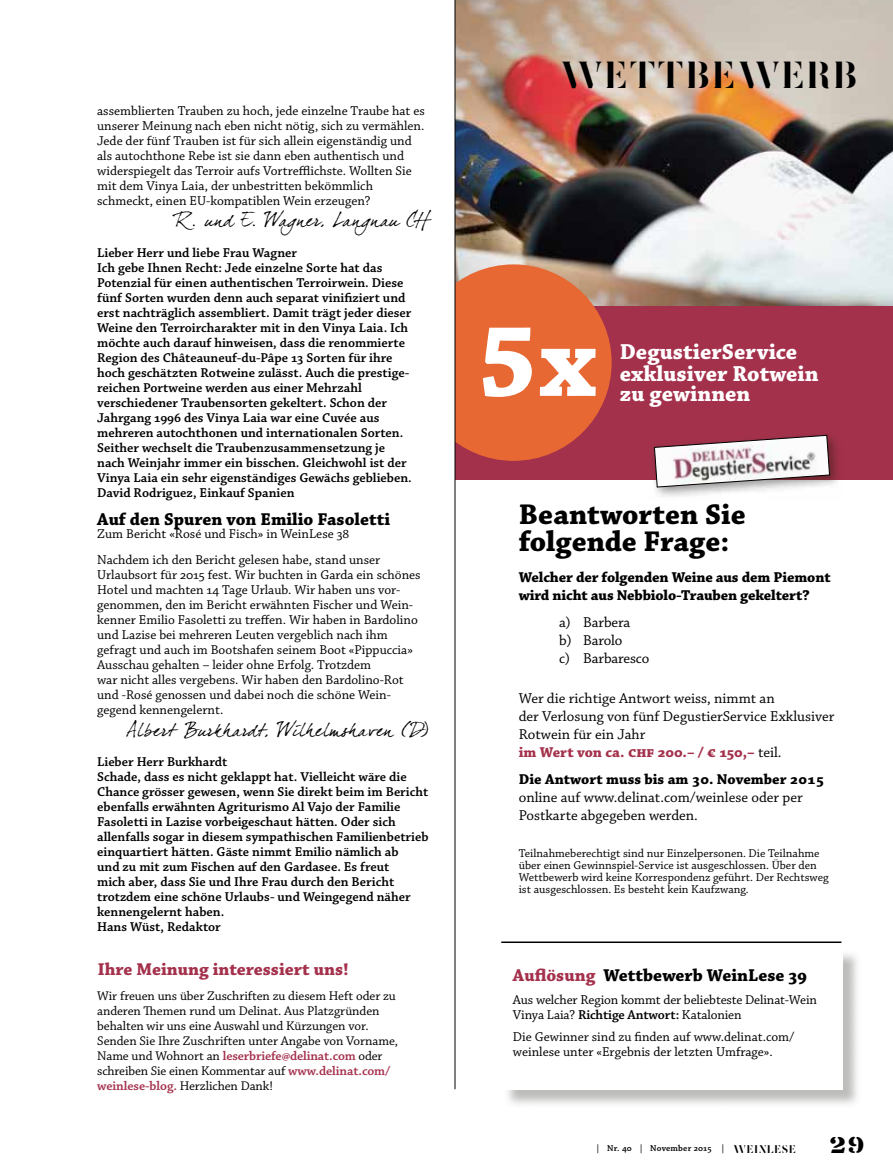
<style>
.page{position:relative;width:893px;height:1170px;background:#fff}
.page>*{position:absolute;margin:0;border:0;box-sizing:border-box;transform-origin:0 0}
.t1{font:700 106.8px "Chaparral Pro";color:#fff}
.t2{font:33px "FEMORALIS";letter-spacing:.1em;color:#000}
.t3{font:700 30px/27px "Chaparral Pro";color:#000}
.t4{font:700 22.8px/21.5px "Chaparral Pro";color:#fff}
.t5{font:21px "Lintsec";color:#000}
.t6{font:700 18px "Chaparral Pro";color:#000}
.t7{font:18px "Dear Joefour";letter-spacing:.03em;color:#000}
.t8{font:700 18px "Chaparral Pro";color:#a4314c}
.t9{font:15px/18px "Chaparral Pro";color:#000}
.t10{font:700 15px/18px "Chaparral Pro";letter-spacing:-.01em;color:#000}
.t11{font:600 13.5px/15px "Chaparral Pro";color:#000}
.t12{font:13.5px/15px "Chaparral Pro";color:#000}
.t13{font:13.2px/15px "Chaparral Pro";letter-spacing:-.005em;color:#000}
.t14{font:12px/12px "Chaparral Pro";color:#000}
.t15{font:600 9px "Chaparral Pro";letter-spacing:.02em;color:#000}
.s1{font-weight:600;color:#a4314c}
.s2{font-weight:700;color:#a4314c}
.s3{color:#a4314c}
.s4{font-weight:600}
.s5{font-family:"FEMORALIS";font-weight:400;font-size:9.75px}
</style>
<div class="page">
<img style="left:456px;top:0;width:437px;height:306px">
<div style="left:455px;top:306px;width:438px;height:174px;background:#a4314c"></div>
<div style="left:415px;top:264px;width:197px;height:197px;background:#e86833;border-radius:50%"></div>
<hr style="left:501px;top:941px;width:340px;height:1px;background:#000">
<img style="left:655px;top:434px;width:183px;height:63px">
<svg style="left:654px;top:435px;width:176px;height:52px"></svg>
<div style="left:372px;top:192px;width:83px;height:404px;background:#fff"></div>
<hr style="left:455px;top:0;width:1px;height:1089px;background:#000">
<p class="t12" style="left:97px;top:104px;width:329px">assemblierten Trauben zu hoch, jede einzelne Traube hat es unserer Meinung nach eben nicht nötig, sich zu vermählen.<br>Jede der fünf Trauben ist für sich allein eigenständig und als autochthone Rebe ist sie dann eben authentisch und widerspiegelt das Terroir aufs Vortrefflichste. Wollten Sie mit dem Vinya Laia, der unbestritten bekömmlich schmeckt, einen EU-kompatiblen Wein erzeugen?</p>
<h3 class="t7" style="left:176px;top:210px;width:255px">R. und E. Wagner, Langnau CH</h3>
<p class="t11" style="left:97px;top:245px;width:316px">Lieber Herr und liebe Frau Wagner<br>Ich gebe Ihnen Recht: Jede einzelne Sorte hat das Potenzial für einen authentischen Terroirwein. Diese fünf Sorten wurden denn auch separat vinifiziert und erst nachträglich assembliert. Damit trägt jeder dieser Weine den Terroircharakter mit in den Vinya Laia. Ich möchte auch darauf hinweisen, dass die renommierte Region des Châteauneuf-du-Pâpe 13 Sorten für ihre hoch geschätzten Rotweine zulässt. Auch die prestige&shy;reichen Portweine werden aus einer Mehrzahl verschiedener Traubensorten gekeltert. Schon der Jahrgang 1996 des Vinya Laia war eine Cuvée aus mehreren autochthonen und internationalen Sorten.<br>Seither wechselt die Traubenzusammensetzung je nach Weinjahr immer ein bisschen. Gleichwohl ist der Vinya Laia ein sehr eigenständiges Gewächs geblieben.<br>David Rodriguez, Einkauf Spanien</p>
<h3 class="t6" style="left:97px;top:508px;width:294px">Auf den Spuren von Emilio Fasoletti</h3>
<p class="t12" style="left:97px;top:522px;width:285px;line-height:25.5px">Zum Bericht «Rosé und Fisch» in WeinLese 38<br>Nachdem ich den Bericht gelesen habe, stand unser</p>
<p class="t12" style="left:97px;top:567px;width:325px">Urlaubsort für 2015 fest. Wir buchten in Garda ein schönes Hotel und machten 14 Tage Urlaub. Wir haben uns vor&shy;genommen, den im Bericht erwähnten Fischer und Wein&shy;kenner Emilio Fasoletti zu treffen. Wir haben in Bardolino und Lazise bei mehreren Leuten vergeblich nach ihm gefragt und auch im Bootshafen seinem Boot «Pippuccia» Ausschau gehalten – leider ohne Erfolg. Trotzdem<br>war nicht alles vergebens. Wir haben den Bardolino-Rot und -Rosé genossen und dabei noch die schöne Wein&shy;gegend kennengelernt.</p>
<h3 class="t7" style="left:126px;top:718px;width:305px">Albert Burkhardt, Wilhelmshaven (D)</h3>
<p class="t11" style="left:97px;top:754px;width:333px">Lieber Herr Burkhardt<br>Schade, dass es nicht geklappt hat. Vielleicht wäre die Chance grösser gewesen, wenn Sie direkt beim im Bericht ebenfalls erwähnten Agriturismo Al Vajo der Familie Fasoletti in Lazise vorbeigeschaut hätten. Oder sich allenfalls sogar in diesem sympathischen Familienbetrieb einquartiert hätten. Gäste nimmt Emilio nämlich ab<br>und zu mit zum Fischen auf den Gardasee. Es freut<br>mich aber, dass Sie und Ihre Frau durch den Bericht trotzdem eine schöne Urlaubs- und Weingegend näher kennengelernt haben.<br>Hans Wüst, Redaktor</p>
<h3 class="t8" style="left:98px;top:958px;width:252px">Ihre Meinung interessiert uns!</h3>
<p class="t13" style="left:97px;top:988px;width:302px">Wir freuen uns über Zuschriften zu diesem Heft oder zu anderen Themen rund um Delinat. Aus Platzgründen behalten wir uns eine Auswahl und Kürzungen vor.<br>Senden Sie Ihre Zuschriften unter Angabe von Vorname, Name und Wohnort an <span class="s1">leserbriefe@delinat.com</span> oder schreiben Sie einen Kommentar auf <span class="s1">www.delinat.com/ weinlese-blog.</span> Herzlichen Dank!</p>
<h2 class="t2" style="left:563px;top:53px;width:298px">WETTBEWERB</h2>
<h1 class="t1" style="left:477px;top:299px;width:121px">5x</h1>
<h3 class="t4" style="left:620px;top:342px;width:200px">DegustierService exklusiver Rotwein</h3>
<h3 class="t4" style="left:620px;top:384px;width:132px">zu gewinnen</h3>
<h3 class="t3" style="left:519px;top:502px;width:229px">Beantworten Sie folgende Frage:</h3>
<p class="t10" style="left:519px;top:568px;width:313px">Welcher der folgenden Weine aus dem Piemont wird nicht aus Nebbiolo-Trauben gekeltert?</p>
<p class="t9" style="left:559px;top:613px;width:91px">a) Barbera<br>b) Barolo<br>c) Barbaresco</p>
<p class="t9" style="left:519px;top:690px;width:317px">Wer die richtige Antwort weiss, nimmt an<br>der Verlosung von fünf DegustierService Exklusiver Rotwein für ein Jahr<br><span class="s2">im Wert von ca. chf 200.– / € 150,–</span> teil.</p>
<p class="t10" style="left:519px;top:771px;width:307px">Die Antwort muss bis am 30. November 2015</p>
<p class="t9" style="left:519px;top:789px;width:285px">online auf www.delinat.com/weinlese oder per<br>Postkarte abgegeben werden.</p>
<p class="t14" style="left:519px;top:847px;width:311px">Teilnahmeberechtigt sind nur Einzelpersonen. Die Teilnahme über einen Gewinnspiel-Service ist ausgeschlossen. Über den Wettbewerb wird keine Korrespondenz geführt. Der Rechtsweg ist ausgeschlossen. Es besteht kein Kaufzwang.</p>
<h3 class="t6" style="left:513px;top:964px;width:296px"><span class="s3">Auflösung</span> Wettbewerb WeinLese 39</h3>
<p class="t12" style="left:513px;top:992px;width:306px">Aus welcher Region kommt der beliebteste Delinat-Wein<br>Vinya Laia? <span class="s4">Richtige Antwort:</span> Katalonien</p>
<p class="t12" style="left:513px;top:1029px;width:283px">Die Gewinner sind zu finden auf www.delinat.com/ weinlese unter «Ergebnis der letzten Umfrage».</p>
<p class="t15" style="left:596px;top:1142px;width:202px">| Nr. 40 | November 2015 | <span class="s5">WEINLESE</span></p>
<h3 class="t5" style="left:830px;top:1136px;width:36px">29</h3>
</div>
